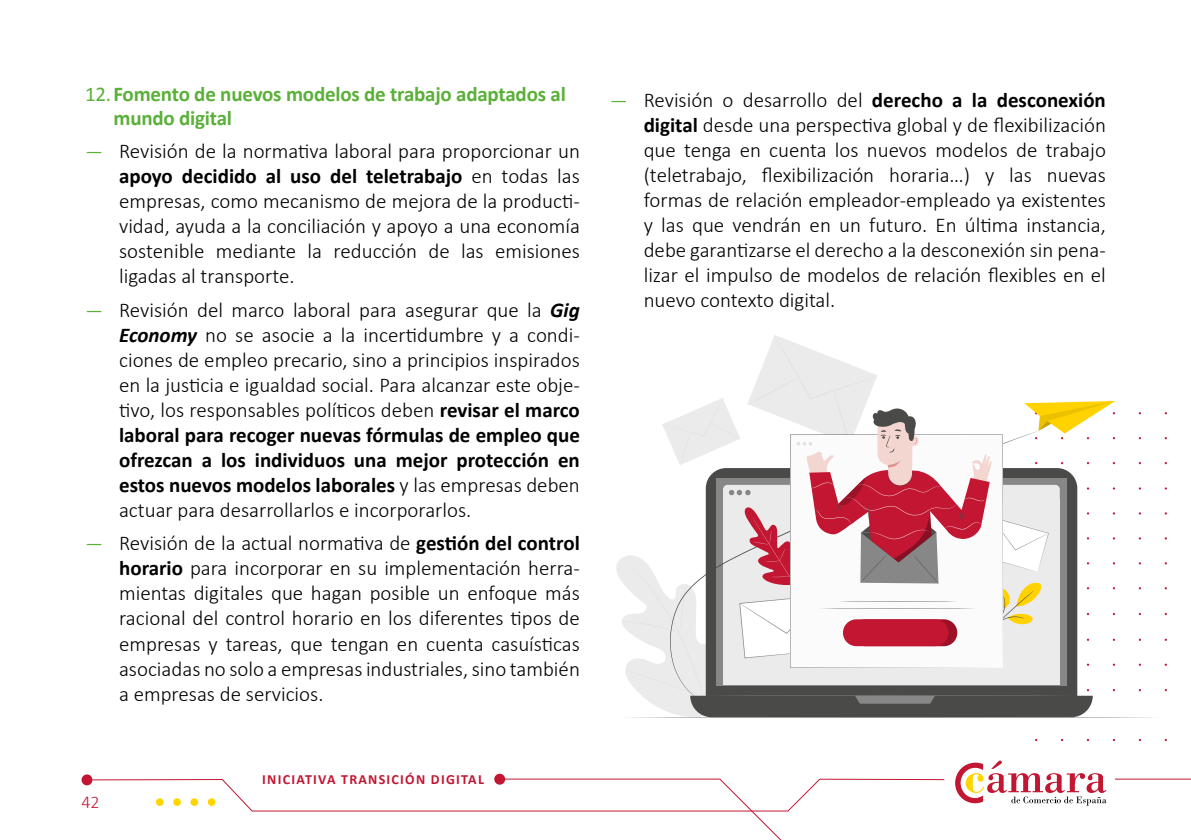
<style>
.page{position:relative;width:1191px;height:840px;background:#fff}
.page>*{position:absolute;margin:0;border:0;box-sizing:border-box;transform-origin:0 0}
.t1{font:300 21px/25px "Calibri";color:#000;text-align:justify}
.t2{font:700 21px/23.8px "Calibri";letter-spacing:-.01em;color:#5ab038}
.t3{font:300 18px "Calibri";color:#c21632}
.t4{font:700 14px "Calibri";letter-spacing:.09em;color:#c21632}
.s1{font-weight:400}
.s2{font-family:"Libertad";font-weight:400;color:#5ab038}
.s3{font-weight:700}
.s4{font-weight:700;font-style:italic}
</style>
<div class="page">
<svg style="left:955px;top:760px;width:151px;height:45px"></svg>
<div style="left:81px;top:774px;width:11px;height:11px;background:#c21632;border-radius:50%"></div>
<svg style="left:494px;top:773px;width:11px;height:11px"></svg>
<svg style="left:92px;top:778px;width:853px;height:61px"></svg>
<svg style="left:156px;top:797px;width:8px;height:8px"></svg>
<svg style="left:173px;top:797px;width:8px;height:8px"></svg>
<svg style="left:190px;top:797px;width:8px;height:8px"></svg>
<svg style="left:208px;top:797px;width:7px;height:8px"></svg>
<svg style="left:1115px;top:778px;width:76px;height:2px"></svg>
<svg style="left:616px;top:335px;width:551px;height:382px"></svg>
<p class="t2" style="left:113px;top:82px;width:454px;text-indent:-28px"><span class="s1">12.</span>Fomento de nuevos modelos de trabajo adaptados al mundo digital</p>
<p class="t1" style="left:119px;top:138px;width:462px;text-indent:-34px"><span class="s2">—</span> Revisión de la normativa laboral para proporcionar un <span class="s3">apoyo decidido al uso del teletrabajo</span> en todas las empresas, como mecanismo de mejora de la producti&shy;vidad, ayuda a la conciliación y apoyo a una economía sostenible mediante la reducción de las emisiones ligadas al transporte.</p>
<p class="t1" style="left:119px;top:297px;width:462px;text-indent:-34px"><span class="s2">—</span> Revisión del marco laboral para asegurar que la <span class="s4">Gig Economy</span> no se asocie a la incertidumbre y a condi&shy;ciones de empleo precario, sino a principios inspirados en la justicia e igualdad social. Para alcanzar este obje&shy;tivo, los responsables políticos deben <span class="s3">revisar el marco laboral para recoger nuevas fórmulas de empleo que ofrezcan a los individuos una mejor protección en estos nuevos modelos laborales</span> y las empresas deben actuar para desarrollarlos e incorporarlos.</p>
<p class="t1" style="left:119px;top:530px;width:462px;text-indent:-34px"><span class="s2">—</span> Revisión de la actual normativa de <span class="s3">gestión del control horario</span> para incorporar en su implementación herra&shy;mientas digitales que hagan posible un enfoque más racional del control horario en los diferentes tipos de empresas y tareas, que tengan en cuenta casuísticas asociadas no solo a empresas industriales, sino también a empresas de servicios.</p>
<p class="t3" style="left:81px;top:790px;width:20px">42</p>
<p class="t4" style="left:262px;top:769px;width:223px">INICIATIVA TRANSICIÓN DIGITAL</p>
<p class="t1" style="left:643px;top:87px;width:464px;text-indent:-34px"><span class="s2">—</span> Revisión o desarrollo del <span class="s3">derecho a la desconexión digital</span> desde una perspectiva global y de flexibilización que tenga en cuenta los nuevos modelos de trabajo (teletrabajo, flexibilización horaria…) y las nuevas formas de relación empleador-empleado ya existentes y las que vendrán en un futuro. En última instancia, debe garantizarse el derecho a la desconexión sin pena&shy;lizar el impulso de modelos de relación flexibles en el nuevo contexto digital.</p>
</div>
